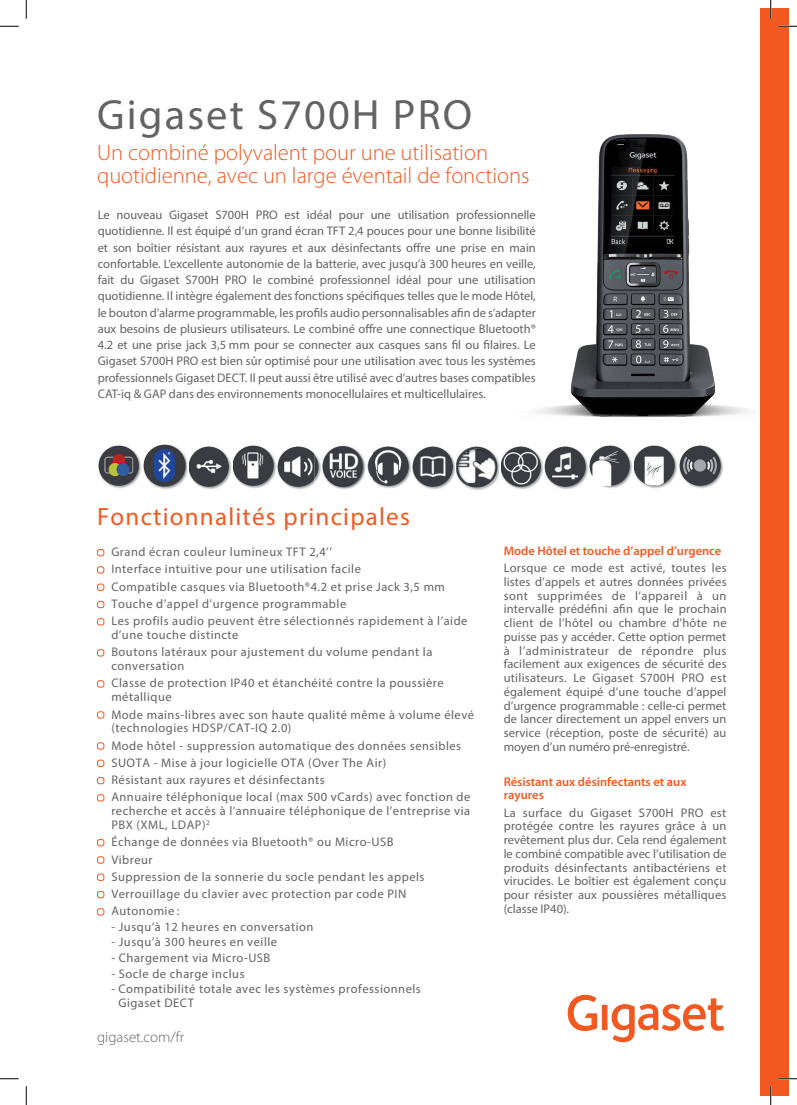
<style>
.page{position:relative;width:797px;height:1105px;background:#fff}
.page>*{position:absolute;margin:0;border:0;box-sizing:border-box;transform-origin:0 0}
.t1{font:42.5px "Myriad Pro";letter-spacing:.05em;color:#636366}
.t2{font:25px "Myriad Pro";letter-spacing:.05em;color:#f15921}
.t3{font:300 22.5px/22.5px "Myriad Pro";color:#f15921}
.t4{font:300 15px "Myriad Pro";color:#636366}
.t5{font:12.5px/13.8px "Myriad Pro";letter-spacing:.04em;color:#636366}
.t6{font:600 12.5px/13.8px "Myriad Pro";color:#f15921}
</style>
<div class="page">
<svg style="left:567px;top:995px;width:157px;height:47px"></svg>
<div style="left:97px;top:549px;width:7px;height:7px;border:1px solid #f15921;border-radius:2px"></div>
<div style="left:97px;top:566px;width:7px;height:7px;border:1px solid #f15921;border-radius:2px"></div>
<div style="left:97px;top:584px;width:7px;height:7px;border:1px solid #f15921;border-radius:2px"></div>
<div style="left:97px;top:601px;width:7px;height:7px;border:1px solid #f15921;border-radius:2px"></div>
<div style="left:97px;top:618px;width:7px;height:7px;border:1px solid #f15921;border-radius:2px"></div>
<div style="left:97px;top:649px;width:7px;height:7px;border:1px solid #f15921;border-radius:2px"></div>
<div style="left:97px;top:680px;width:7px;height:7px;border:1px solid #f15921;border-radius:2px"></div>
<div style="left:97px;top:711px;width:7px;height:7px;border:1px solid #f15921;border-radius:2px"></div>
<div style="left:97px;top:742px;width:7px;height:7px;border:1px solid #f15921;border-radius:2px"></div>
<div style="left:97px;top:760px;width:7px;height:7px;border:1px solid #f15921;border-radius:2px"></div>
<div style="left:97px;top:777px;width:7px;height:7px;border:1px solid #f15921;border-radius:2px"></div>
<div style="left:97px;top:794px;width:7px;height:7px;border:1px solid #f15921;border-radius:2px"></div>
<div style="left:97px;top:839px;width:7px;height:7px;border:1px solid #f15921;border-radius:2px"></div>
<div style="left:97px;top:856px;width:7px;height:7px;border:1px solid #f15921;border-radius:2px"></div>
<div style="left:97px;top:874px;width:7px;height:7px;border:1px solid #f15921;border-radius:2px"></div>
<div style="left:97px;top:891px;width:7px;height:7px;border:1px solid #f15921;border-radius:2px"></div>
<div style="left:97px;top:908px;width:7px;height:7px;border:1px solid #f15921;border-radius:2px"></div>
<div style="left:760px;top:9px;width:28px;height:1087px;background:#f15921"></div>
<img style="left:537px;top:134px;width:212px;height:283px">
<img style="left:412px;top:445px;width:265px;height:45px">
<img style="left:98px;top:444px;width:179px;height:45px">
<img style="left:322px;top:446px;width:44px;height:43px">
<img style="left:455px;top:446px;width:1px;height:44px">
<img style="left:633px;top:445px;width:1px;height:44px">
<img style="left:277px;top:446px;width:37px;height:43px">
<img style="left:314px;top:452px;width:7px;height:31px">
<img style="left:232px;top:446px;width:1px;height:43px">
<img style="left:367px;top:446px;width:44px;height:43px">
<img style="left:679px;top:445px;width:44px;height:43px">
<img style="left:188px;top:446px;width:1px;height:43px">
<svg style="left:0;top:25px;width:19px;height:2px"></svg>
<svg style="left:778px;top:25px;width:19px;height:2px"></svg>
<svg style="left:0;top:1078px;width:19px;height:1px"></svg>
<svg style="left:778px;top:1078px;width:19px;height:1px"></svg>
<svg style="left:25px;top:0;width:2px;height:19px"></svg>
<svg style="left:25px;top:1086px;width:2px;height:19px"></svg>
<svg style="left:770px;top:0;width:1px;height:19px"></svg>
<svg style="left:770px;top:1086px;width:1px;height:19px"></svg>
<h1 class="t1" style="left:97px;top:89px;width:376px">Gigaset S700H PRO</h1>
<h3 class="t3" style="left:97px;top:142px;width:434px">Un combiné polyvalent pour une utilisation quotidienne, avec un large éventail de fonctions</h3>
<p class="t5" style="left:98px;top:207px;width:439px;line-height:16.2px;text-align:justify">Le nouveau Gigaset S700H PRO est idéal pour une utilisation professionnelle quotidienne. Il est équipé d’un grand écran TFT 2,4 pouces pour une bonne lisibilité et son boîtier résistant aux rayures et aux désinfectants offre une prise en main confortable. L’excellente autonomie de la batterie, avec jusqu’à 300 heures en veille, fait du Gigaset S700H PRO le combiné professionnel idéal pour une utilisation quotidienne. Il intègre également des fonctions spécifiques telles que le mode Hôtel, le bouton d’alarme programmable, les profils audio personnalisables afin de s’adapter aux besoins de plusieurs utilisateurs. Le combiné offre une connectique Bluetooth® 4.2 et une prise jack 3,5 mm pour se connecter aux casques sans fil ou filaires. Le Gigaset S700H PRO est bien sûr optimisé pour une utilisation avec tous les systèmes professionnels Gigaset DECT. Il peut aussi être utilisé avec d’autres bases compatibles CAT-iq &amp; GAP dans des environnements monocellulaires et multicellulaires.</p>
<h2 class="t2" style="left:97px;top:501px;width:314px">Fonctionnalités principales</h2>
<p class="t5" style="left:111px;top:543px;width:358px;line-height:17.2px">Grand écran couleur lumineux TFT 2,4’’<br>Interface intuitive pour une utilisation facile<br>Compatible casques via Bluetooth®4.2 et prise Jack 3,5 mm Touche d’appel d’urgence programmable<br>Les profils audio peuvent être sélectionnés rapidement à l’aide</p>
<p class="t5" style="left:111px;top:626px;width:322px;line-height:17.2px">d’une touche distincte<br>Boutons latéraux pour ajustement du volume pendant la</p>
<p class="t5" style="left:111px;top:657px;width:334px;line-height:17.2px">conversation<br>Classe de protection IP40 et étanchéité contre la poussière</p>
<p class="t5" style="left:111px;top:688px;width:364px;line-height:17.2px">métallique<br>Mode mains-libres avec son haute qualité même à volume élevé</p>
<p class="t5" style="left:111px;top:719px;width:360px;line-height:17.2px">(technologies HDSP/CAT-IQ 2.0)<br>Mode hôtel - suppression automatique des données sensibles SUOTA - Mise à jour logicielle OTA (Over The Air)<br>Résistant aux rayures et désinfectants<br>Annuaire téléphonique local (max 500 vCards) avec fonction de</p>
<p class="t5" style="left:111px;top:804px;width:360px">recherche et accès à l’annuaire téléphonique de l’entreprise via<br>PBX (XML, LDAP)<sup>2</sup></p>
<p class="t5" style="left:111px;top:833px;width:315px;line-height:17.2px">Échange de données via Bluetooth® ou Micro-USB Vibreur<br>Suppression de la sonnerie du socle pendant les appels Verrouillage du clavier avec protection par code PIN Autonomie :</p>
<p class="t5" style="left:111px;top:920px;width:204px">- Jusqu’à 12 heures en conversation</p>
<p class="t5" style="left:111px;top:935px;width:167px">- Jusqu’à 300 heures en veille</p>
<p class="t5" style="left:111px;top:951px;width:160px">- Chargement via Micro-USB</p>
<p class="t5" style="left:111px;top:966px;width:135px">- Socle de charge inclus</p>
<p class="t5" style="left:118px;top:982px;width:304px;text-indent:-7px">- Compatibilité totale avec les systèmes professionnels<br>Gigaset DECT</p>
<p class="t4" style="left:97px;top:1028px;width:88px">gigaset.com/fr</p>
<p class="t6" style="left:503px;top:544px;width:219px">Mode Hôtel et touche d’appel d’urgence</p>
<p class="t5" style="left:503px;top:561px;width:224px;text-align:justify">Lorsque ce mode est activé, toutes les listes d’appels et autres données privées sont supprimées de l’appareil à un intervalle prédéfini afin que le prochain client de l’hôtel ou chambre d’hôte ne puisse pas y accéder. Cette option permet à l’administrateur de répondre plus facilement aux exigences de sécurité des utilisateurs. Le Gigaset S700H PRO est également équipé d’une touche d’appel d’urgence programmable : celle-ci permet de lancer directement un appel envers un service (réception, poste de sécurité) au moyen d’un numéro pré-enregistré.</p>
<p class="t6" style="left:503px;top:775px;width:184px">Résistant aux désinfectants et aux rayures</p>
<p class="t5" style="left:503px;top:805px;width:224px;text-align:justify">La surface du Gigaset S700H PRO est protégée contre les rayures grâce à un revêtement plus dur. Cela rend également le combiné compatible avec l’utilisation de produits désinfectants antibactériens et virucides. Le boîtier est également conçu pour résister aux poussières métalliques (classe IP40).</p>
</div>
